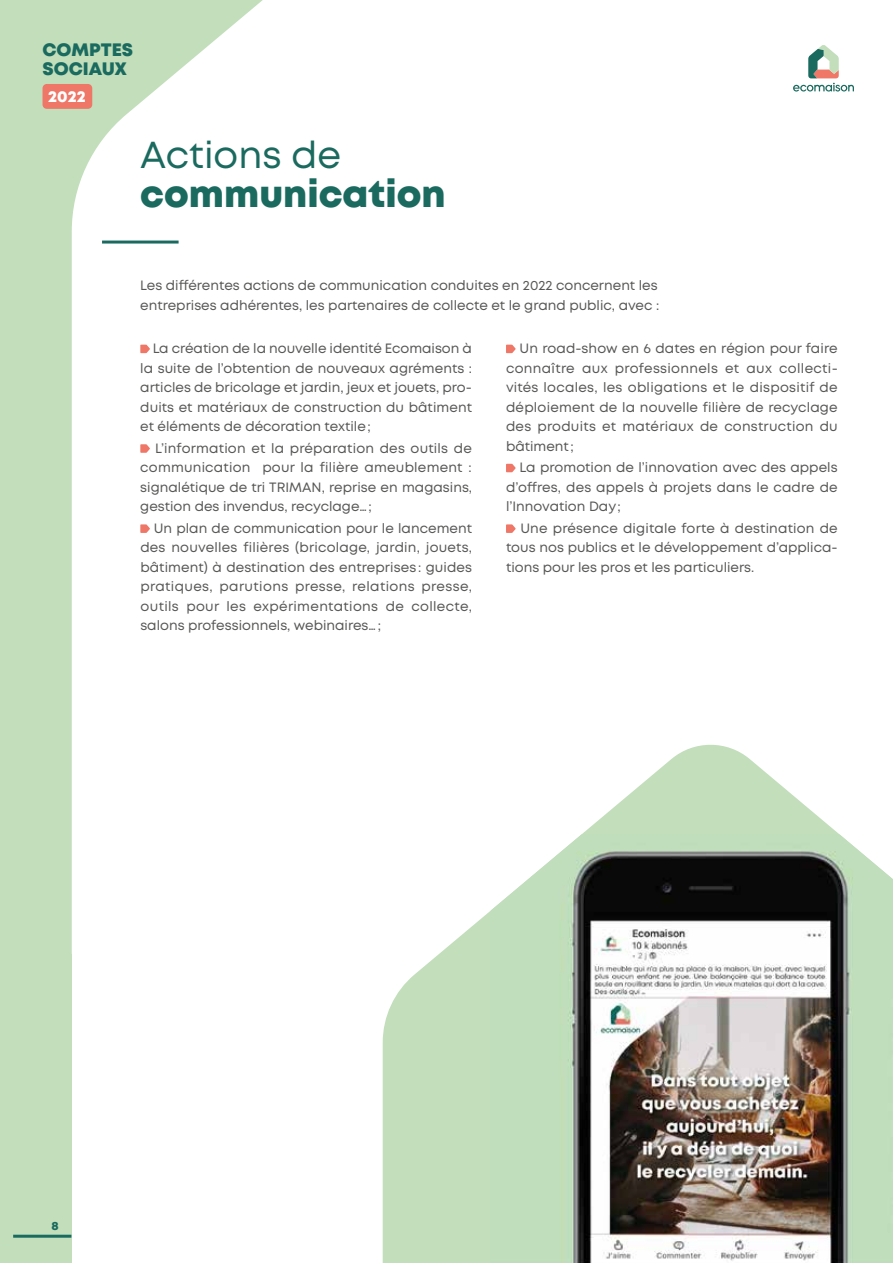
<style>
.page{position:relative;width:893px;height:1263px;background:#c2deba}
.page>*{position:absolute;margin:0;border:0;box-sizing:border-box;transform-origin:0 0}
.t1{font:800 37.5px "Mont";color:#1a6a5f}
.t2{font:37.5px "Mont";color:#1a6a5f}
.t3{font:800 18px/19.5px "Mont";color:#1a6a5f}
.t4{font:800 15.9px "Mont";color:#fff}
.t5{font:13.5px/19.5px "Mont";color:#575756;text-align:justify}
.t6{font:800 12px "Mont";color:#1a6a5f}
</style>
<div class="page">
<div style="left:72px;top:0;width:821px;height:908px;background:#fff"></div>
<div style="left:43px;top:84px;width:49px;height:25px;background:#ee7767;border-radius:4px"></div>
<svg style="left:793px;top:45px;width:61px;height:47px;background:#d3dbd5"></svg>
<hr style="left:13px;top:1235px;width:58px;height:3px;background:#1a6a5f">
<div style="left:72px;top:908px;width:821px;height:355px;background:#fff"></div>
<hr style="left:102px;top:241px;width:77px;height:3px;background:#1a6a5f">
<svg style="left:140px;top:345px;width:10px;height:8px"></svg>
<svg style="left:140px;top:444px;width:10px;height:9px"></svg>
<svg style="left:140px;top:524px;width:10px;height:9px"></svg>
<svg style="left:506px;top:345px;width:10px;height:8px"></svg>
<svg style="left:506px;top:464px;width:10px;height:8px"></svg>
<svg style="left:506px;top:524px;width:10px;height:9px"></svg>
<svg style="left:383px;top:740px;width:510px;height:523px;fill:#fff"></svg>
<img style="left:491px;top:834px;width:402px;height:429px">
<h2 class="t3" style="left:43px;top:40px;width:92px">COMPTES<br>SOCIAUX</h2>
<p class="t4" style="left:48px;top:86px;width:39px">2022</p>
<h1 class="t2" style="left:140px;top:130px;width:202px">Actions de</h1>
<h1 class="t1" style="left:140px;top:169px;width:307px">communication</h1>
<p class="t5" style="left:140px;top:276px;width:520px">Les différentes actions de communication conduites en 2022 concernent les entreprises adhérentes, les partenaires de collecte et le grand public, avec :</p>
<p class="t5" style="left:140px;top:339px;width:333px;text-indent:12px">La création de la nouvelle identité Ecomaison à la suite de l’obtention de nouveaux agréments : articles de bricolage et jardin, jeux et jouets, pro&shy;duits et matériaux de construction du bâtiment et éléments de décoration textile;</p>
<p class="t5" style="left:140px;top:438px;width:333px;text-indent:15px">L’information et la préparation des outils de communication pour la filière ameublement : signalétique de tri TRIMAN, reprise en magasins, gestion des invendus, recyclage…;</p>
<p class="t5" style="left:140px;top:518px;width:333px;text-indent:13px">Un plan de communication pour le lancement des nouvelles filières (bricolage, jardin, jouets, bâtiment) à destination des entreprises : guides pratiques, parutions presse, relations presse, outils pour les expérimentations de collecte, salons professionnels, webinaires…;</p>
<p class="t5" style="left:506px;top:339px;width:333px;text-indent:14px">Un road-show en 6 dates en région pour faire connaître aux professionnels et aux collecti&shy;vités locales, les obligations et le dispositif de déploiement de la nouvelle filière de recyclage des produits et matériaux de construction du bâtiment;</p>
<p class="t5" style="left:506px;top:458px;width:333px;text-indent:14px">La promotion de l’innovation avec des appels d’offres, des appels à projets dans le cadre de l’Innovation Day;</p>
<p class="t5" style="left:506px;top:518px;width:333px;text-indent:14px">Une présence digitale forte à destination de tous nos publics et le développement d’applica&shy;tions pour les pros et les particuliers.</p>
<p class="t6" style="left:51px;top:1218px;width:9px">8</p>
</div>
